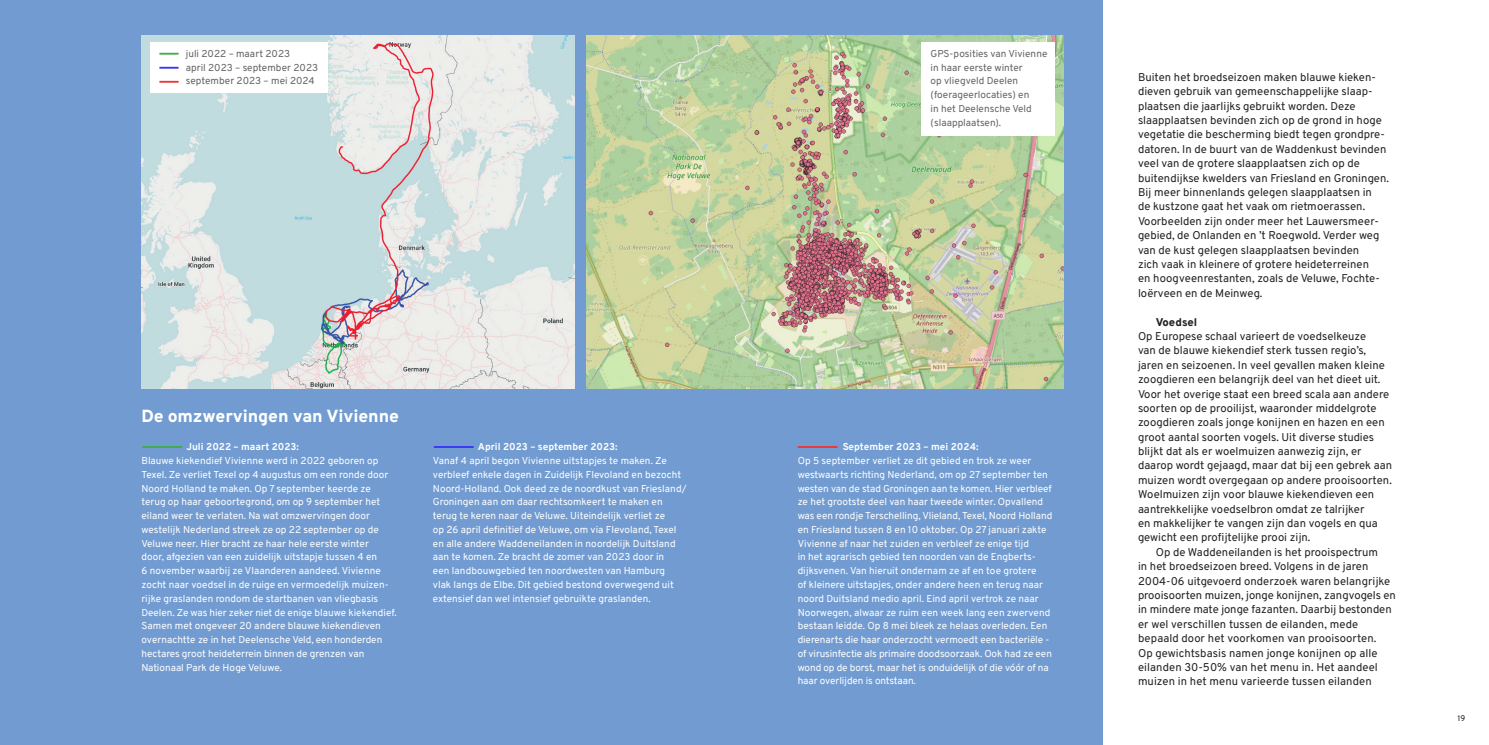
<style>
.page{position:relative;width:1489px;height:745px;background:#fff}
.page>*{position:absolute;margin:0;border:0;box-sizing:border-box;transform-origin:0 0}
.t1{font:800 17.5px "Overpass";letter-spacing:-.005em;color:#fff}
.t2{font:11.25px/14.4px "Overpass";color:#231f20}
.t3{font:800 11.25px "Overpass";color:#231f20}
.t4{font:10px/13.8px "Overpass";color:#fff}
.t5{font:10px/13.8px "Overpass";color:#636366}
.t6{font:8.12px "Overpass";color:#231f20}
.s1{font-weight:700}
</style>
<div class="page">
<div style="left:0;top:0;width:1102px;height:744px;background:#729cd1"></div>
<img style="left:141px;top:35px;width:433px;height:353px">
<img style="left:586px;top:35px;width:477px;height:353px">
<div style="left:920px;top:42px;width:134px;height:94px;background:#fff"></div>
<hr style="left:142px;top:446px;width:40px;height:1px;background:#40ae49">
<hr style="left:797px;top:446px;width:40px;height:1px;background:#ee3635">
<hr style="left:434px;top:446px;width:39px;height:1px;background:#3836f9">
<div style="left:151px;top:42px;width:177px;height:51px;background:#fff"></div>
<svg style="left:159px;top:53px;width:19px;height:2px"></svg>
<svg style="left:159px;top:67px;width:19px;height:2px"></svg>
<svg style="left:159px;top:81px;width:19px;height:2px"></svg>
<p class="t5" style="left:186px;top:46px;width:106px">juli 2022 – maart 2023</p>
<p class="t5" style="left:186px;top:60px;width:134px">april 2023 – september 2023</p>
<p class="t5" style="left:186px;top:74px;width:130px">september 2023 – mei 2024</p>
<p class="t1" style="left:141px;top:402px;width:259px">De omzwervingen van Vivienne</p>
<p class="t5" style="left:930px;top:46px;width:118px">GPS- posities van Vivienne in haar eerste winter<br>op vliegveld Deelen (foerageerlocaties) en<br>in het Deelensche Veld (slaapplaatsen).</p>
<p class="t4" style="left:141px;top:439px;width:257px;text-indent:45px"><span class="s1">Juli 2022 – maart 2023:<br></span>Blauwe kiekendief Vivienne werd in 2022 geboren op Texel. Ze verliet Texel op 4 augustus om een ronde door Noord Holland te maken. Op 7 september keerde ze terug op haar geboortegrond, om op 9 september het eiland weer te verlaten. Na wat omzwervingen door westelijk Nederland streek ze op 22 september op de Veluwe neer. Hier bracht ze haar hele eerste winter<br>door, afgezien van een zuidelijk uitstapje tussen 4 en<br>6 november waarbij ze Vlaanderen aandeed. Vivienne zocht naar voedsel in de ruige en vermoedelijk muizen&shy;rijke graslanden rondom de startbanen van vliegbasis Deelen. Ze was hier zeker niet de enige blauwe kiekendief.<br>Samen met ongeveer 20 andere blauwe kiekendieven overnachtte ze in het Deelensche Veld, een honderden hectares groot heideterrein binnen de grenzen van Nationaal Park de Hoge Veluwe.</p>
<p class="t4" style="left:433px;top:439px;width:255px;text-indent:45px"><span class="s1">April 2023 – september 2023:<br></span>Vanaf 4 april begon Vivienne uitstapjes te maken. Ze verbleef enkele dagen in Zuidelijk Flevoland en bezocht Noord-Holland. Ook deed ze de noordkust van Friesland/ Groningen aan om daar rechtsomkeert te maken en terug te keren naar de Veluwe. Uiteindelijk verliet ze<br>op 26 april definitief de Veluwe, om via Flevoland, Texel en alle andere Waddeneilanden in noordelijk Duitsland aan te komen. Ze bracht de zomer van 2023 door in<br>een landbouwgebied ten noordwesten van Hamburg<br>vlak langs de Elbe. Dit gebied bestond overwegend uit extensief dan wel intensief gebruikte graslanden.</p>
<p class="t4" style="left:797px;top:439px;width:256px;text-indent:45px"><span class="s1">September 2023 – mei 2024:<br></span>Op 5 september verliet ze dit gebied en trok ze weer westwaarts richting Nederland, om op 27 september ten westen van de stad Groningen aan te komen. Hier verbleef ze het grootste deel van haar tweede winter. Opvallend was een rondje Terschelling, Vlieland, Texel, Noord Holland en Friesland tussen 8 en 10 oktober. Op 27 januari zakte Vivienne af naar het zuiden en verbleef ze enige tijd<br>in het agrarisch gebied ten noorden van de Engberts&shy;dijksvenen. Van hieruit ondernam ze af en toe grotere<br>of kleinere uitstapjes, onder andere heen en terug naar noord Duitsland medio april. Eind april vertrok ze naar Noorwegen, alwaar ze ruim een week lang een zwervend bestaan leidde. Op 8 mei bleek ze helaas overleden. Een dierenarts die haar onderzocht vermoedt een bacteriële - of virusinfectie als primaire doodsoorzaak. Ook had ze een wond op de borst, maar het is onduidelijk of die vóór of na haar overlijden is ontstaan.</p>
<p class="t2" style="left:1137px;top:69px;width:252px">Buiten het broedseizoen maken blauwe kieken&shy;dieven gebruik van gemeenschappelijke slaap&shy;plaatsen die jaarlijks gebruikt worden. Deze slaapplaatsen bevinden zich op de grond in hoge vegetatie die bescherming biedt tegen grondpre&shy;datoren. In de buurt van de Waddenkust bevinden veel van de grotere slaapplaatsen zich op de buitendijkse kwelders van Friesland en Groningen.<br>Bij meer binnenlands gelegen slaapplaatsen in<br>de kustzone gaat het vaak om rietmoerassen.<br>Voorbeelden zijn onder meer het Lauwersmeer&shy;gebied, de Onlanden en ’t Roegwold. Verder weg van de kust gelegen slaapplaatsen bevinden<br>zich vaak in kleinere of grotere heideterreinen<br>en hoogveenrestanten, zoals de Veluwe, Fochte&shy;loërveen en de Meinweg.</p>
<p class="t3" style="left:1155px;top:312px;width:43px">Voedsel</p>
<p class="t2" style="left:1137px;top:328px;width:255px">Op Europese schaal varieert de voedselkeuze<br>van de blauwe kiekendief sterk tussen regio’s, jaren en seizoenen. In veel gevallen maken kleine zoogdieren een belangrijk deel van het dieet uit.<br>Voor het overige staat een breed scala aan andere soorten op de prooilijst, waaronder middelgrote zoogdieren zoals jonge konijnen en hazen en een groot aantal soorten vogels. Uit diverse studies blijkt dat als er woelmuizen aanwezig zijn, er daarop wordt gejaagd, maar dat bij een gebrek aan muizen wordt overgegaan op andere prooisoorten.<br>Woelmuizen zijn voor blauwe kiekendieven een aantrekkelijke voedselbron omdat ze talrijker<br>en makkelijker te vangen zijn dan vogels en qua gewicht een profijtelijke prooi zijn.</p>
<p class="t2" style="left:1137px;top:544px;width:259px;text-indent:18px">Op de Waddeneilanden is het prooispectrum<br>in het broedseizoen breed. Volgens in de jaren 2004-06 uitgevoerd onderzoek waren belangrijke prooisoorten muizen, jonge konijnen, zangvogels en in mindere mate jonge fazanten. Daarbij bestonden er wel verschillen tussen de eilanden, mede bepaald door het voorkomen van prooisoorten.<br>Op gewichtsbasis namen jonge konijnen op alle eilanden 30-50% van het menu in. Het aandeel muizen in het menu varieerde tussen eilanden</p>
<p class="t6" style="left:1457px;top:711px;width:9px">19</p>
</div>
